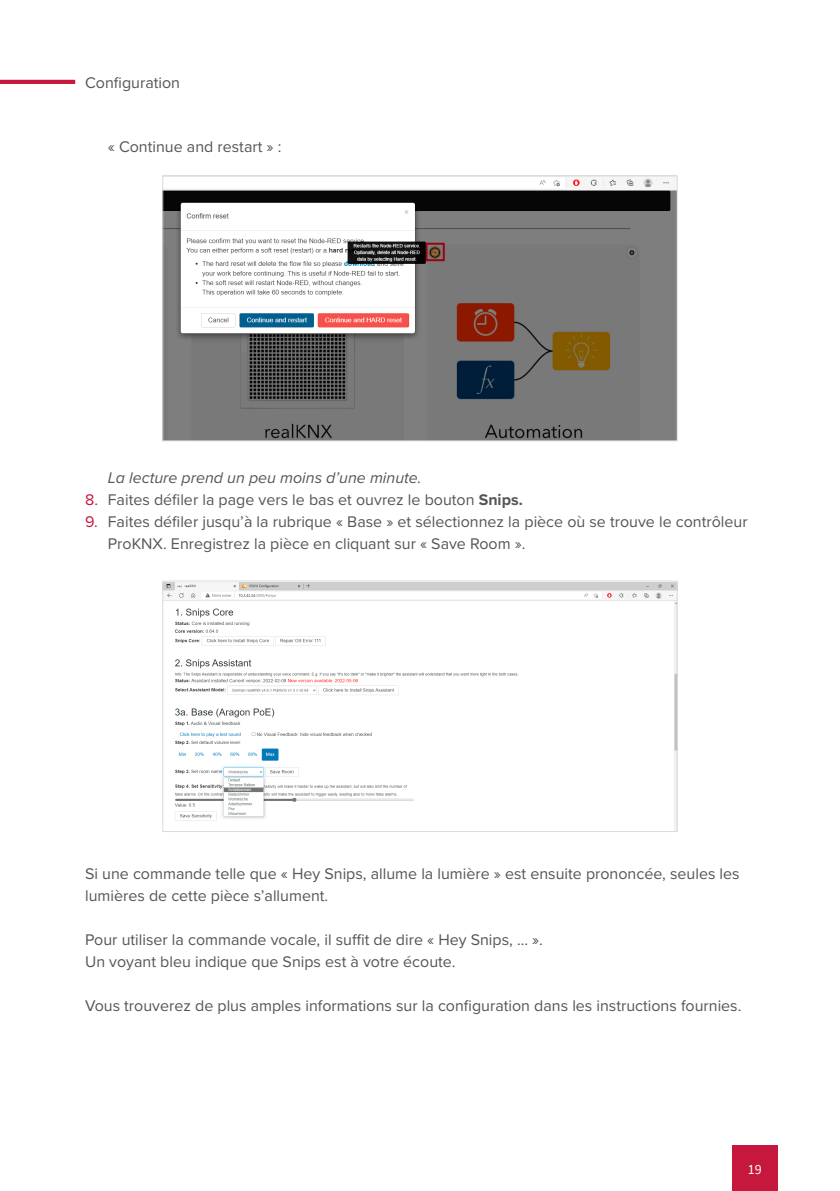
<style>
.page{position:relative;width:840px;height:1191px;background:#fff}
.page>*{position:absolute;margin:0;border:0;box-sizing:border-box;transform-origin:0 0}
.Fließtext_8pt__80__S{font:16px/22px "Proxima Nova";color:#565655}
.Stichpunkte_1_Ebene{font:italic 16px "Proxima Nova";color:#565655}
.t1{font:14px "Source Sans Pro";color:#fff}
.s1{color:#c6183d}
.s2{font-weight:700}
</style>
<div class="page">
<hr style="left:0;top:80px;width:75px;height:4px;background:#c6183d">
<div style="left:731px;top:1145px;width:46px;height:46px;background:#c6183d"></div>
<img style="left:164px;top:177px;width:511px;height:262px">
<div style="left:162px;top:175px;width:515px;height:266px;border:1px solid #dadad9"></div>
<img style="left:164px;top:582px;width:511px;height:248px">
<div style="left:162px;top:580px;width:515px;height:252px;border:1px solid #dadad9"></div>
<p class="Fließtext_8pt__80__S" style="left:85px;top:70px;width:96px">Configuration</p>
<p class="Fließtext_8pt__80__S" style="left:108px;top:135px;width:175px">« Continue and restart » :</p>
<p class="Stichpunkte_1_Ebene" style="left:108px;top:465px;width:315px">La lecture prend un peu moins d’une minute.</p>
<p class="Fließtext_8pt__80__S" style="left:85px;top:487px;width:439px"><span class="s1">8.</span> Faites défiler la page vers le bas et ouvrez le bouton <span class="s2">Snips.</span></p>
<p class="Fließtext_8pt__80__S" style="left:108px;top:509px;width:641px;text-indent:-23px"><span class="s1">9.</span> Faites défiler jusqu’à la rubrique « Base » et sélectionnez la pièce où se trouve le contrôleur<br>ProKNX. Enregistrez la pièce en cliquant sur « Save Room ».</p>
<p class="Fließtext_8pt__80__S" style="left:85px;top:861px;width:655px">Si une commande telle que « Hey Snips, allume la lumière » est ensuite prononcée, seules les lumières de cette pièce s’allument.</p>
<p class="Fließtext_8pt__80__S" style="left:85px;top:927px;width:459px">Pour utiliser la commande vocale, il suffit de dire « Hey Snips, ... ».</p>
<p class="Fließtext_8pt__80__S" style="left:85px;top:949px;width:371px">Un voyant bleu indique que Snips est à votre écoute.</p>
<p class="Fließtext_8pt__80__S" style="left:85px;top:993px;width:657px">Vous trouverez de plus amples informations sur la configuration dans les instructions fournies.</p>
<p class="t1" style="left:747px;top:1160px;width:15px">19</p>
</div>
